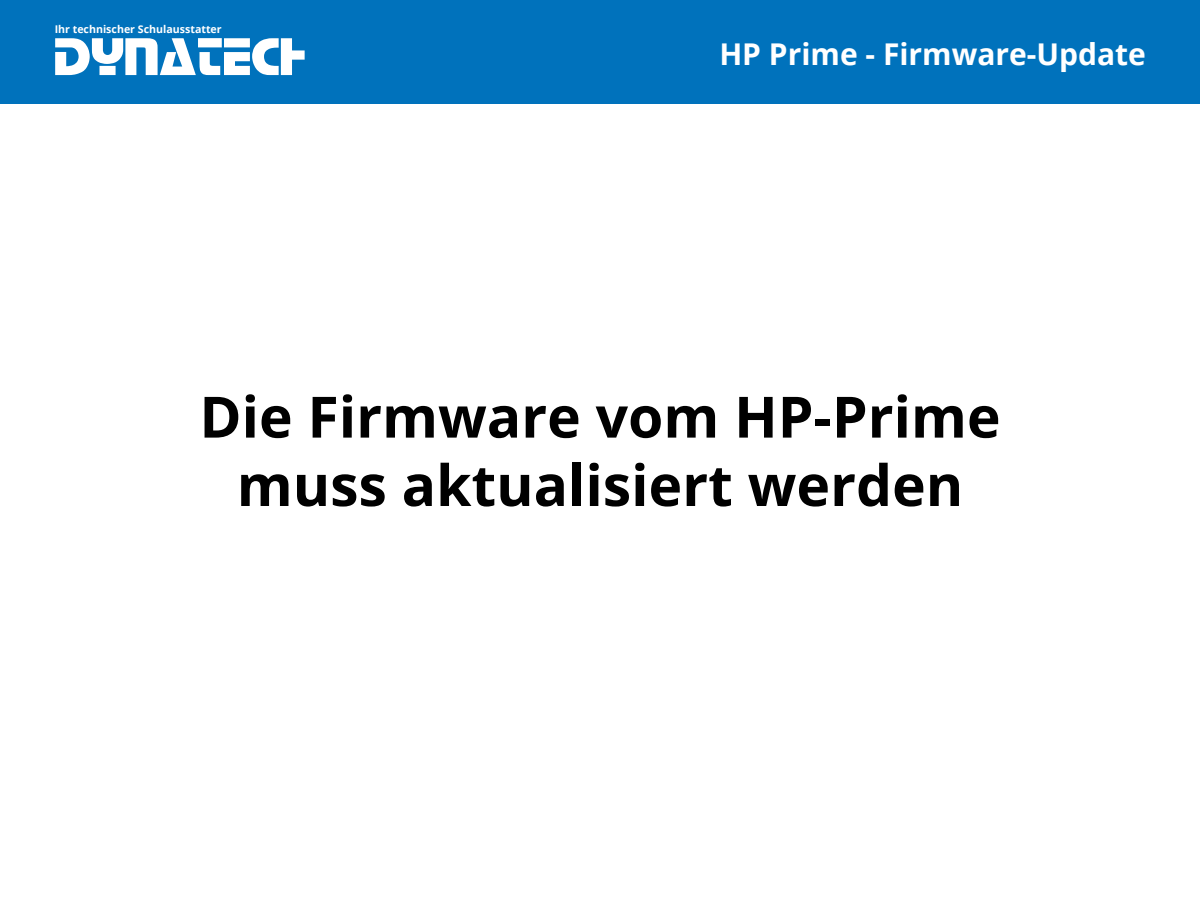
<style>
.page{position:relative;width:1200px;height:900px;background:#fff}
.page>*{position:absolute;margin:0;border:0;box-sizing:border-box;transform-origin:0 0}
.t1{font:700 57px/68.4px "Open Sans";color:#000;text-align:center}
.t2{font:700 30px "Open Sans";color:#fff}
.t3{font:700 10.65px "Open Sans";color:#fff}
</style>
<div class="page">
<div style="left:0;top:0;width:1200px;height:103px;background:#0072bc"></div>
<svg style="left:55px;top:38px;width:250px;height:37px"></svg>
<p class="t3" style="left:55px;top:22px;width:169px">Ihr technischer Schulausstatter</p>
<p class="t2" style="left:719px;top:33px;width:428px">HP Prime - Firmware-Update</p>
<p class="t1" style="left:199px;top:381px;width:803px">Die Firmware vom HP-Prime muss aktualisiert werden</p>
</div>
